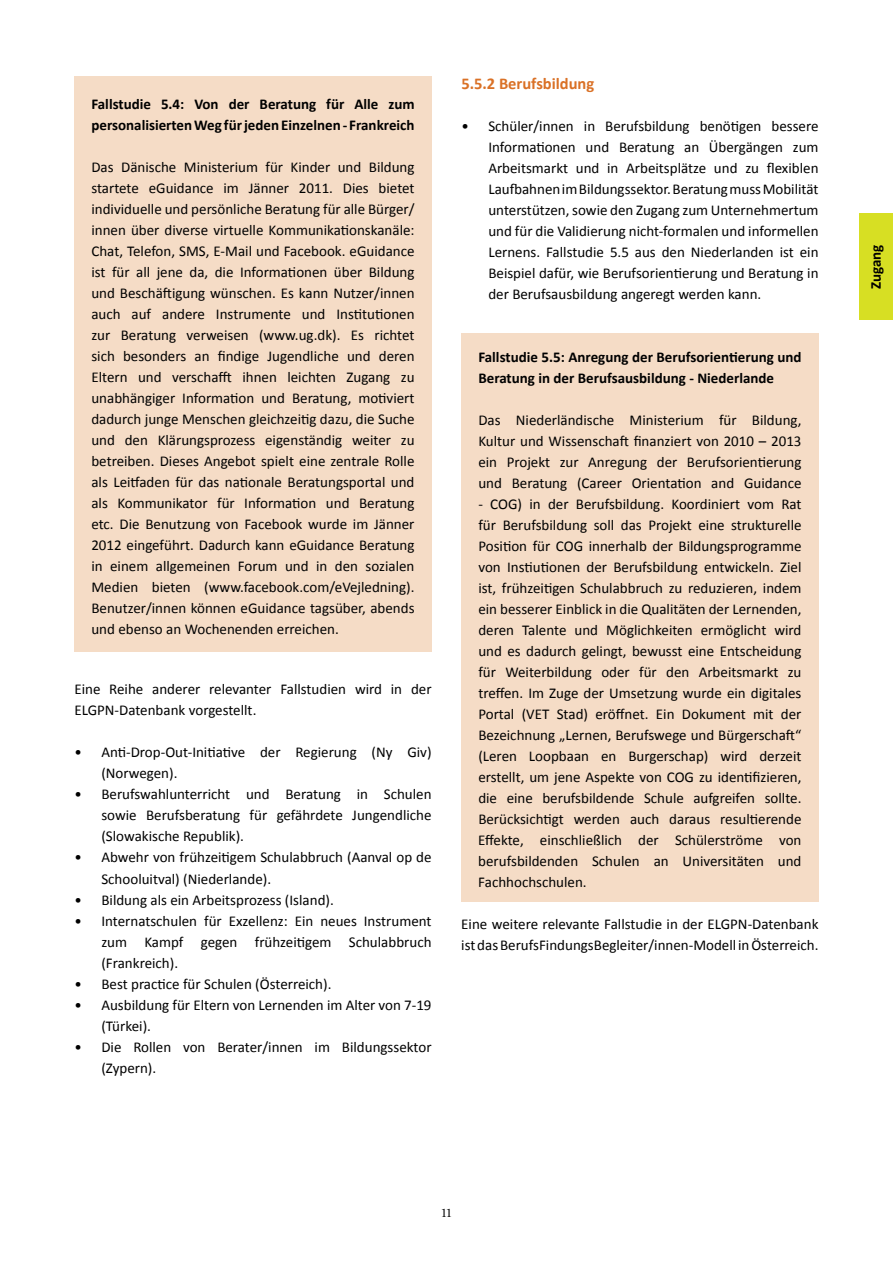
<style>
.page{position:relative;width:893px;height:1263px;background:#fff}
.page>*{position:absolute;margin:0;border:0;box-sizing:border-box;transform-origin:0 0}
.t1{font:700 16.5px "Calibri";color:#da7126}
.t2{font:15px/21px "Calibri";color:#000;text-align:justify}
.t3{font:700 15px/21px "Calibri";color:#000}
.t4{font:12.75px "Giovanni Std";color:#000}
</style>
<div class="page">
<div style="left:859px;top:213px;width:34px;height:107px;background:#d7df23"></div>
<div style="left:461px;top:333px;width:358px;height:568px;background:#f5dcc6"></div>
<div style="left:74px;top:77px;width:358px;height:575px;background:#f5dcc6"></div>
<p class="t3" style="left:91px;top:93px;width:325px">Fallstudie 5.4: Von der Beratung für Alle zum personalisierten Weg für jeden Einzelnen - Frankreich</p>
<p class="t2" style="left:91px;top:156px;width:325px">Das Dänische Ministerium für Kinder und Bildung startete eGuidance im Jänner 2011. Dies bietet individuelle und persönliche Beratung für alle Bürger/ innen über diverse virtuelle Kommunikationskanäle:<br>Chat, Telefon, SMS, E-Mail und Facebook. eGuidance ist für all jene da, die Informationen über Bildung und Beschäftigung wünschen. Es kann Nutzer/innen auch auf andere Instrumente und Institutionen zur Beratung verweisen (www.ug.dk). Es richtet sich besonders an findige Jugendliche und deren Eltern und verschafft ihnen leichten Zugang zu unabhängiger Information und Beratung, motiviert dadurch junge Menschen gleichzeitig dazu, die Suche und den Klärungsprozess eigenständig weiter zu betreiben. Dieses Angebot spielt eine zentrale Rolle als Leitfaden für das nationale Beratungsportal und als Kommunikator für Information und Beratung etc. Die Benutzung von Facebook wurde im Jänner 2012 eingeführt. Dadurch kann eGuidance Beratung in einem allgemeinen Forum und in den sozialen Medien bieten (www.facebook.com/eVejledning).<br>Benutzer/innen können eGuidance tagsüber, abends und ebenso an Wochenenden erreichen.</p>
<p class="t2" style="left:74px;top:679px;width:359px">Eine Reihe anderer relevanter Fallstudien wird in der<br>ELGPN-Datenbank vorgestellt.</p>
<p class="t2" style="left:101px;top:742px;width:332px;text-indent:-27px">• Anti-Drop-Out-Initiative der Regierung (Ny Giv) (Norwegen).</p>
<p class="t2" style="left:101px;top:784px;width:332px;text-indent:-27px">• Berufswahlunterricht und Beratung in Schulen sowie Berufsberatung für gefährdete Jungendliche (Slowakische Republik).</p>
<p class="t2" style="left:101px;top:847px;width:332px;text-indent:-27px">• Abwehr von frühzeitigem Schulabbruch (Aanval op de<br>Schooluitval) (Niederlande).</p>
<p class="t2" style="left:74px;top:889px;width:261px">• Bildung als ein Arbeitsprozess (Island).</p>
<p class="t2" style="left:101px;top:910px;width:332px;text-indent:-27px">• Internatschulen für Exzellenz: Ein neues Instrument zum Kampf gegen frühzeitigem Schulabbruch (Frankreich).</p>
<p class="t2" style="left:74px;top:973px;width:259px">• Best practice für Schulen (Österreich).</p>
<p class="t2" style="left:101px;top:994px;width:332px;text-indent:-27px">• Ausbildung für Eltern von Lernenden im Alter von 7-19 (Türkei).</p>
<p class="t2" style="left:101px;top:1036px;width:332px;text-indent:-27px">• Die Rollen von Berater/innen im Bildungssektor (Zypern).</p>
<p class="t1" style="left:461px;top:73px;width:134px">5.5.2 Berufsbildung</p>
<p class="t2" style="left:488px;top:115px;width:332px;text-indent:-27px">• Schüler/innen in Berufsbildung benötigen bessere Informationen und Beratung an Übergängen zum Arbeitsmarkt und in Arbeitsplätze und zu flexiblen LaufbahnenimBildungssektor.BeratungmussMobilität unterstützen, sowie den Zugang zum Unternehmertum und für die Validierung nicht-formalen und informellen Lernens. Fallstudie 5.5 aus den Niederlanden ist ein Beispiel dafür, wie Berufsorientierung und Beratung in der Berufsausbildung angeregt werden kann.</p>
<p class="t3" style="left:478px;top:346px;width:325px">Fallstudie 5.5: Anregung der Berufsorientierung und<br>Beratung in der Berufsausbildung - Niederlande</p>
<p class="t2" style="left:478px;top:409px;width:325px">Das Niederländische Ministerium für Bildung, Kultur und Wissenschaft finanziert von 2010 – 2013 ein Projekt zur Anregung der Berufsorientierung und Beratung (Career Orientation and Guidance</p>
<p class="t2" style="left:478px;top:493px;width:325px">- COG) in der Berufsbildung. Koordiniert vom Rat für Berufsbildung soll das Projekt eine strukturelle Position für COG innerhalb der Bildungsprogramme von Instiutionen der Berufsbildung entwickeln. Ziel ist, frühzeitigen Schulabbruch zu reduzieren, indem ein besserer Einblick in die Qualitäten der Lernenden, deren Talente und Möglichkeiten ermöglicht wird und es dadurch gelingt, bewusst eine Entscheidung für Weiterbildung oder für den Arbeitsmarkt zu treffen. Im Zuge der Umsetzung wurde ein digitales Portal (VET Stad) eröffnet. Ein Dokument mit der Bezeichnung „Lernen, Berufswege und Bürgerschaft“ (Leren Loopbaan en Burgerschap) wird derzeit erstellt, um jene Aspekte von COG zu identifizieren, die eine berufsbildende Schule aufgreifen sollte.<br>Berücksichtigt werden auch daraus resultierende Effekte, einschließlich der Schülerströme von berufsbildenden Schulen an Universitäten und Fachhochschulen.</p>
<p class="t2" style="left:461px;top:913px;width:359px">Eine weitere relevante Fallstudie in der ELGPN-Datenbank istdasBerufsFindungsBegleiter/innen-Modell inÖsterreich.</p>
<p class="t3" style="left:865px;top:289px;width:46px;rotate:-90deg">Zugang</p>
<p class="t4" style="left:440px;top:1205px;width:14px">11</p>
</div>
